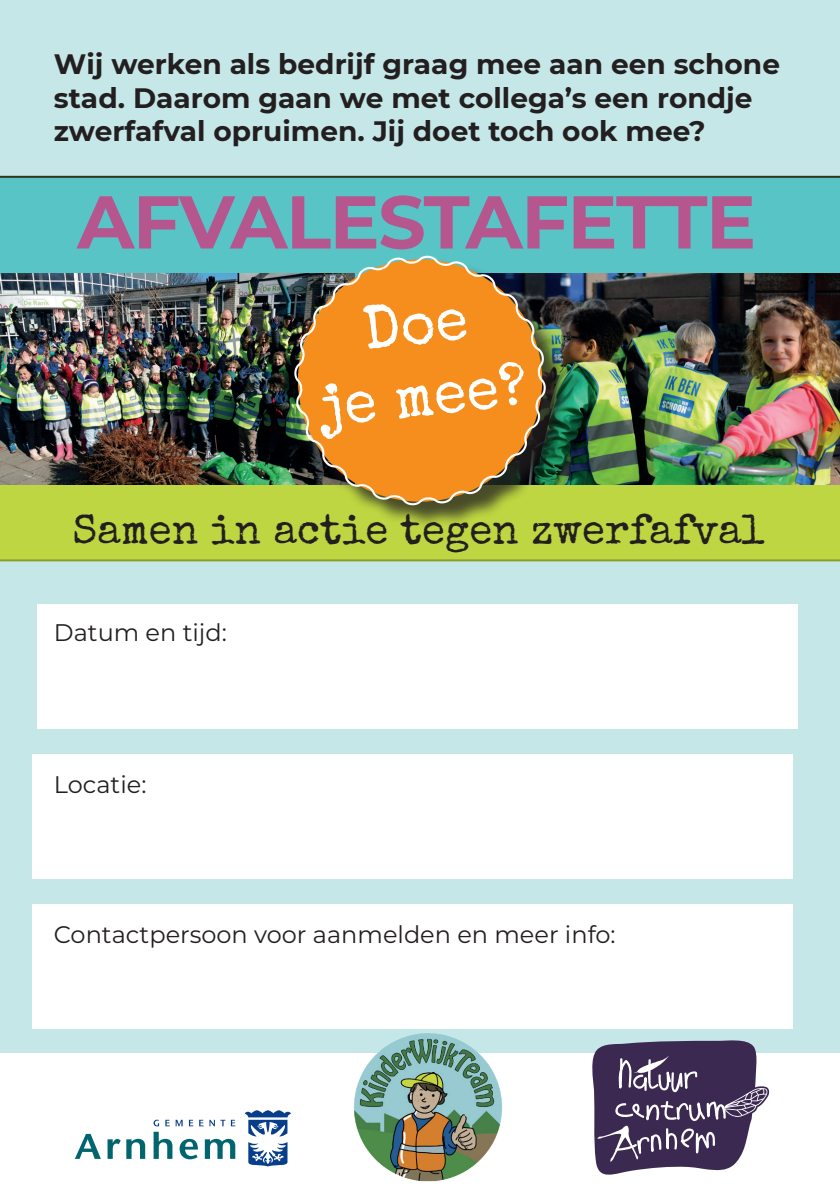
<style>
.page{position:relative;width:840px;height:1191px;background:#fff}
.page>*{position:absolute;margin:0;border:0;box-sizing:border-box;transform-origin:0 0}
.t1{font:60px/72px "Special Elite";color:#fff;text-align:center}
.t2{font:42px "Special Elite";color:#231f20}
.t3{font:700 28px/33.6px "Montserrat";color:#231f20}
.t4{font:24px "Montserrat";color:#231f20}
</style>
<div class="page">
<div style="left:0;top:0;width:839px;height:180px;background:#c6e7e8"></div>
<div style="left:0;top:560px;width:839px;height:493px;background:#c6e7e8"></div>
<svg style="left:592px;top:1040px;width:176px;height:134px"></svg>
<div style="left:0;top:176px;width:839px;height:98px;background:#59c4c5"></div>
<svg style="left:76px;top:195px;width:676px;height:54px"></svg>
<div style="left:0;top:485px;width:839px;height:76px;background:#bdd641"></div>
<img style="left:0;top:274px;width:294px;height:211px">
<img style="left:570px;top:274px;width:269px;height:211px">
<div style="left:297px;top:259px;width:273px;height:271px;background:#231f20;opacity:.75"></div>
<svg style="left:294px;top:255px;width:251px;height:250px"></svg>
<img style="left:339px;top:1028px;width:177px;height:154px">
<svg style="left:75px;top:1133px;width:26px;height:25px"></svg>
<svg style="left:107px;top:1138px;width:38px;height:20px"></svg>
<svg style="left:245px;top:1110px;width:46px;height:56px"></svg>
<svg style="left:153px;top:1119px;width:82px;height:40px"></svg>
<div style="left:37px;top:604px;width:760px;height:124px;background:#fff"></div>
<div style="left:32px;top:753px;width:760px;height:125px;background:#fff"></div>
<div style="left:32px;top:903px;width:760px;height:125px;background:#fff"></div>
<p class="t3" style="left:54px;top:46px;width:727px">Wij werken als bedrijf graag mee aan een schone stad. Daarom gaan we met collega’s een rondje zwerfafval opruimen. Jij doet toch ook mee?</p>
<h1 class="t1" style="left:307px;top:299px;width:210px;rotate:-6deg">Doe<br>je mee?</h1>
<h2 class="t2" style="left:72px;top:503px;width:693px">Samen in actie tegen zwerfafval</h2>
<p class="t4" style="left:54px;top:616px;width:174px">Datum en tijd:</p>
<p class="t4" style="left:54px;top:768px;width:94px">Locatie:</p>
<p class="t4" style="left:54px;top:917px;width:563px">Contactpersoon voor aanmelden en meer info:</p>
</div>
